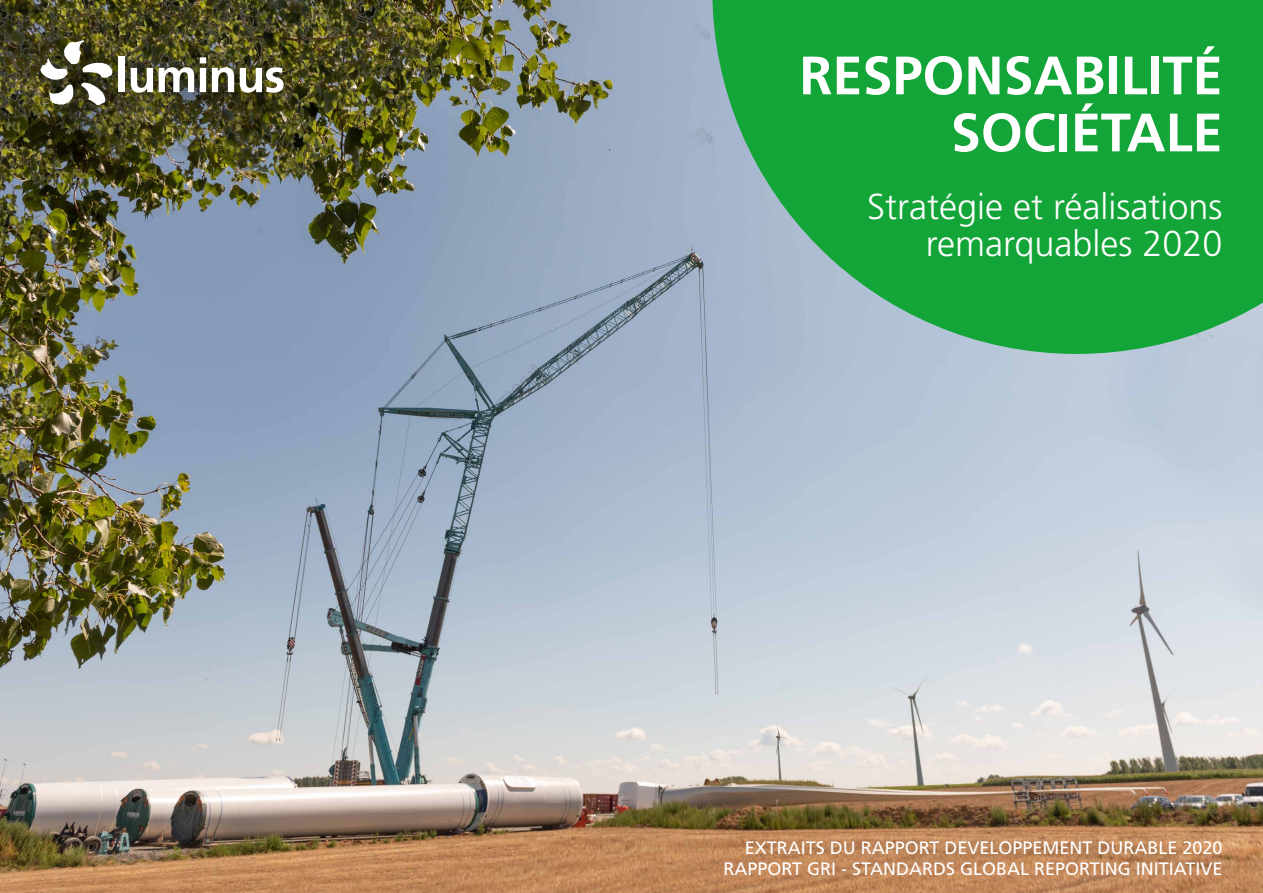
<style>
.page{position:relative;width:1263px;height:893px;background:#fff}
.page>*{position:absolute;margin:0;border:0;box-sizing:border-box;transform-origin:0 0}
.t1{font:700 54px/57px "Frutiger LT Std";color:#fff;text-align:right}
.t2{font:300 36px/37.5px "Frutiger LT Std";color:#fff;text-align:right}
.t3{font:18px/21px "Frutiger LT Std";color:#fff;text-align:right}
</style>
<div class="page">
<img style="left:0;top:0;width:1263px;height:893px">
<div style="left:21px;top:20px;width:305px;height:127px;background:#000;opacity:.75"></div>
<img style="left:40px;top:40px;width:73px;height:65px">
<div style="left:119px;top:57px;width:6px;height:35px;background:#fff"></div>
<svg style="left:131px;top:68px;width:22px;height:25px"></svg>
<svg style="left:159px;top:67px;width:35px;height:25px"></svg>
<svg style="left:200px;top:57px;width:6px;height:35px"></svg>
<svg style="left:212px;top:67px;width:22px;height:25px"></svg>
<svg style="left:240px;top:67px;width:44px;height:26px"></svg>
<svg style="left:712px;top:0;width:551px;height:354px;background:#2ca851"></svg>
<h1 class="t1" style="left:799px;top:47px;width:425px">RESPONSABILITÉ<br>SOCIÉTALE</h1>
<h2 class="t2" style="left:867px;top:188px;width:357px">Stratégie et réalisations remarquables 2020</h2>
<p class="t3" style="left:723px;top:837px;width:501px">EXTRAITS DU RAPPORT DEVELOPPEMENT DURABLE 2020<br>RAPPORT GRI - STANDARDS GLOBAL REPORTING INITIATIVE</p>
</div>
